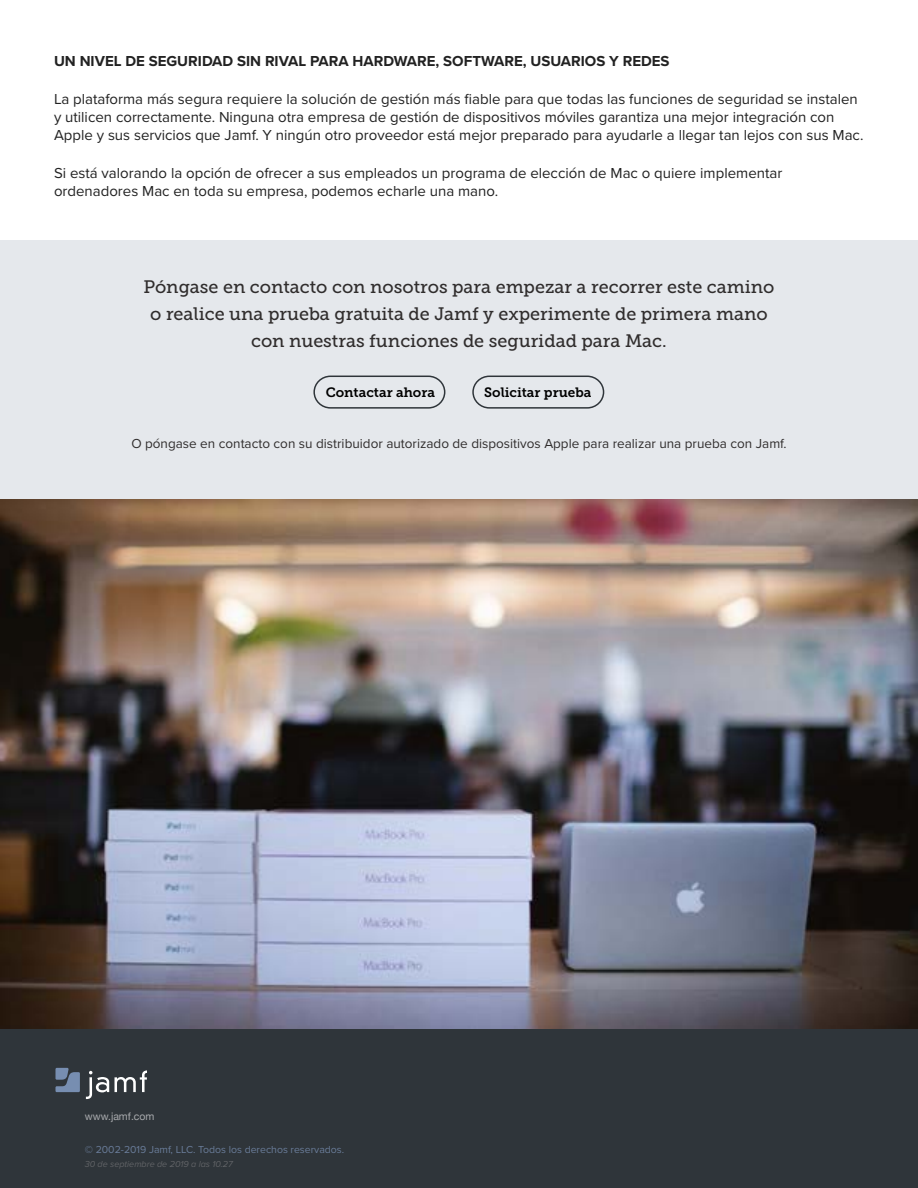
<style>
.page{position:relative;width:918px;height:1188px;background:#fff}
.page>*{position:absolute;margin:0;border:0;box-sizing:border-box;transform-origin:0 0}
.t1{font:18px/27px "Museo Slab 500";color:#302d2d;text-align:center}
.t2{font:15px/18px "Proxima Nova";color:#222}
.t3{font:700 15px "Proxima Nova";color:#222}
.t4{font:13.5px "Proxima Nova";color:#302d2d}
.t5{font:13.5px "Museo Slab 700";color:#000}
.t6{font:10.5px "Proxima Nova";color:#788eb1}
.t7{font:10.5px "Helvetica Neue";color:#a7a9ac}
.t8{font:italic 9px "Proxima Nova";color:#6d6e71}
</style>
<div class="page">
<div style="left:0;top:1028px;width:918px;height:160px;background:#2f353a"></div>
<svg style="left:115px;top:1070px;width:32px;height:22px"></svg>
<svg style="left:86px;top:1071px;width:23px;height:28px"></svg>
<svg style="left:56px;top:1068px;width:24px;height:24px"></svg>
<div style="left:0;top:240px;width:918px;height:259px;background:#e5e8ec"></div>
<svg style="left:313px;top:375px;width:133px;height:34px"></svg>
<svg style="left:472px;top:375px;width:133px;height:34px"></svg>
<img style="left:0;top:499px;width:918px;height:529px">
<p class="t3" style="left:54px;top:50px;width:617px">UN NIVEL DE SEGURIDAD SIN RIVAL PARA HARDWARE, SOFTWARE, USUARIOS Y REDES</p>
<p class="t2" style="left:54px;top:89px;width:811px">La plataforma más segura requiere la solución de gestión más fiable para que todas las funciones de seguridad se instalen y utilicen correctamente. Ninguna otra empresa de gestión de dispositivos móviles garantiza una mejor integración con<br>Apple y sus servicios que Jamf. Y ningún otro proveedor está mejor preparado para ayudarle a llegar tan lejos con sus Mac.</p>
<p class="t2" style="left:54px;top:164px;width:730px">Si está valorando la opción de ofrecer a sus empleados un programa de elección de Mac o quiere implementar ordenadores Mac en toda su empresa, podemos echarle una mano.</p>
<p class="t1" style="left:143px;top:274px;width:633px">Póngase en contacto con nosotros para empezar a recorrer este camino o realice una prueba gratuita de Jamf y experimente de primera mano con nuestras funciones de seguridad para Mac.</p>
<p class="t5" style="left:326px;top:385px;width:111px">Contactar ahora</p>
<p class="t5" style="left:484px;top:385px;width:109px">Solicitar prueba</p>
<p class="t4" style="left:131px;top:433px;width:657px">O póngase en contacto con su distribuidor autorizado de dispositivos Apple para realizar una prueba con Jamf.</p>
<p class="t7" style="left:85px;top:1108px;width:71px">www.jamf.com</p>
<p class="t6" style="left:85px;top:1141px;width:261px">© 2002-2019 Jamf, LLC. Todos los derechos reservados.</p>
<p class="t8" style="left:85px;top:1157px;width:149px">30 de septiembre de 2019 a las 10.27</p>
</div>
